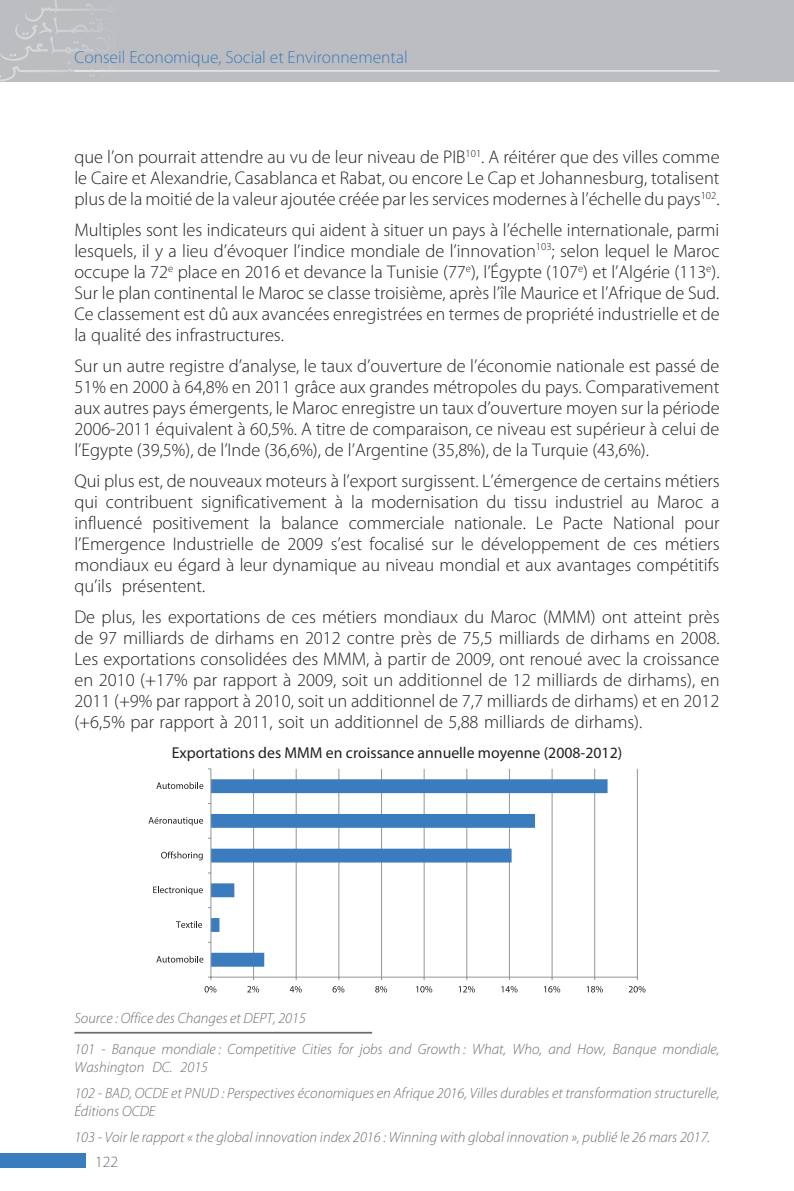
<style>
.page{position:relative;width:794px;height:1191px;background:#fff}
.page>*{position:absolute;margin:0;border:0;box-sizing:border-box;transform-origin:0 0}
.t1{font:300 18.38px/21px "Myriad Pro";color:#231f20;text-align:justify}
.t2{font:300 17.5px "Myriad Pro";color:#3b7cbf}
.t3{font:15.75px "Myriad Pro";color:#231f20}
.t4{font:300 15.75px "Myriad Pro";color:#6c6d70}
.t5{font:italic 300 14.88px/26.1px "Myriad Pro";color:#6c6d70}
</style>
<div class="page">
<div style="left:0;top:0;width:794px;height:82px;background:#bcbdc0"></div>
<svg style="left:0;top:0;width:126px;height:81px"></svg>
<hr style="left:74px;top:70px;width:645px;height:1px;background:#fff">
<div style="left:0;top:1153px;width:86px;height:15px;background:#3b7cbf"></div>
<hr style="left:637px;top:769px;width:1px;height:208px;background:#939598">
<hr style="left:594px;top:769px;width:1px;height:208px;background:#939598">
<hr style="left:552px;top:769px;width:1px;height:208px;background:#939598">
<hr style="left:509px;top:769px;width:1px;height:208px;background:#939598">
<hr style="left:466px;top:769px;width:1px;height:208px;background:#939598">
<hr style="left:424px;top:769px;width:1px;height:208px;background:#939598">
<hr style="left:381px;top:769px;width:1px;height:208px;background:#939598">
<hr style="left:338px;top:769px;width:1px;height:208px;background:#939598">
<hr style="left:296px;top:769px;width:1px;height:208px;background:#939598">
<hr style="left:253px;top:769px;width:1px;height:208px;background:#939598">
<svg style="left:212px;top:779px;width:395px;height:187px"></svg>
<hr style="left:211px;top:976px;width:426px;height:1px;background:#939598">
<hr style="left:211px;top:769px;width:1px;height:208px;background:#939598">
<svg style="left:208px;top:976px;width:4px;height:4px"></svg>
<svg style="left:205px;top:986px;width:11px;height:6px"></svg>
<svg style="left:247px;top:986px;width:12px;height:6px"></svg>
<svg style="left:290px;top:986px;width:12px;height:6px"></svg>
<svg style="left:332px;top:986px;width:12px;height:6px"></svg>
<svg style="left:375px;top:986px;width:12px;height:6px"></svg>
<svg style="left:416px;top:986px;width:16px;height:6px"></svg>
<svg style="left:459px;top:986px;width:16px;height:6px"></svg>
<svg style="left:501px;top:986px;width:16px;height:6px"></svg>
<svg style="left:544px;top:986px;width:16px;height:6px"></svg>
<svg style="left:586px;top:986px;width:17px;height:6px"></svg>
<svg style="left:629px;top:986px;width:16px;height:6px"></svg>
<svg style="left:156px;top:955px;width:47px;height:7px"></svg>
<svg style="left:176px;top:921px;width:26px;height:7px"></svg>
<svg style="left:153px;top:886px;width:50px;height:9px"></svg>
<svg style="left:161px;top:851px;width:42px;height:9px"></svg>
<svg style="left:148px;top:817px;width:55px;height:8px"></svg>
<svg style="left:156px;top:782px;width:47px;height:7px"></svg>
<hr style="left:74px;top:1031px;width:298px;height:2px;background:#6c6d70">
<p class="t2" style="left:74px;top:48px;width:335px">Conseil Economique, Social et Environnemental</p>
<p class="t1" style="left:74px;top:146px;width:646px">que l’on pourrait attendre au vu de leur niveau de PIB<sup>101</sup>. A réitérer que des villes comme le Caire et Alexandrie, Casablanca et Rabat, ou encore Le Cap et Johannesburg, totalisent plus de la moitié de la valeur ajoutée créée par les services modernes à l’échelle du pays<sup>102</sup>.</p>
<p class="t1" style="left:74px;top:219px;width:646px">Multiples sont les indicateurs qui aident à situer un pays à l’échelle internationale, parmi lesquels, il y a lieu d’évoquer l’indice mondiale de l’innovation<sup>103</sup>; selon lequel le Maroc occupe la 72<sup>e</sup> place en 2016 et devance la Tunisie (77<sup>e</sup>), l’Égypte (107<sup>e</sup>) et l’Algérie (113<sup>e</sup>).<br>Sur le plan continental le Maroc se classe troisième, après l’île Maurice et l’Afrique de Sud.<br>Ce classement est dû aux avancées enregistrées en termes de propriété industrielle et de la qualité des infrastructures.</p>
<p class="t1" style="left:74px;top:355px;width:646px">Sur un autre registre d’analyse, le taux d’ouverture de l’économie nationale est passé de 51% en 2000 à 64,8% en 2011 grâce aux grandes métropoles du pays. Comparativement aux autres pays émergents, le Maroc enregistre un taux d’ouverture moyen sur la période 2006-2011 équivalent à 60,5%. A titre de comparaison, ce niveau est supérieur à celui de l’Egypte (39,5%), de l’Inde (36,6%), de l’Argentine (35,8%), de la Turquie (43,6%).</p>
<p class="t1" style="left:74px;top:470px;width:646px">Qui plus est, de nouveaux moteurs à l’export surgissent. L’émergence de certains métiers qui contribuent significativement à la modernisation du tissu industriel au Maroc a influencé positivement la balance commerciale nationale. Le Pacte National pour l’Emergence Industrielle de 2009 s’est focalisé sur le développement de ces métiers mondiaux eu égard à leur dynamique au niveau mondial et aux avantages compétitifs qu’ils présentent.</p>
<p class="t1" style="left:74px;top:606px;width:646px">De plus, les exportations de ces métiers mondiaux du Maroc (MMM) ont atteint près de 97 milliards de dirhams en 2012 contre près de 75,5 milliards de dirhams en 2008.<br>Les exportations consolidées des MMM, à partir de 2009, ont renoué avec la croissance en 2010 (+17% par rapport à 2009, soit un additionnel de 12 milliards de dirhams), en 2011 (+9% par rapport à 2010, soit un additionnel de 7,7 milliards de dirhams) et en 2012 (+6,5% par rapport à 2011, soit un additionnel de 5,88 milliards de dirhams).</p>
<p class="t3" style="left:172px;top:743px;width:452px">Exportations des MMM en croissance annuelle moyenne (2008-2012)</p>
<p class="t5" style="left:74px;top:1002px;width:646px;line-height:31px">Source : Office des Changes et DEPT, 2015<br>101 - Banque mondiale : Competitive Cities for jobs and Growth : What, Who, and How, Banque mondiale,</p>
<p class="t5" style="left:74px;top:1053px;width:646px">Washington DC. 2015<br>102 - BAD, OCDE et PNUD : Perspectives économiques en Afrique 2016, Villes durables et transformation structurelle,</p>
<p class="t5" style="left:74px;top:1097px;width:637px">Éditions OCDE<br>103 - Voir le rapport « the global innovation index 2016 : Winning with global innovation », publié le 26 mars 2017.</p>
<p class="t4" style="left:95px;top:1153px;width:25px">122</p>
</div>
